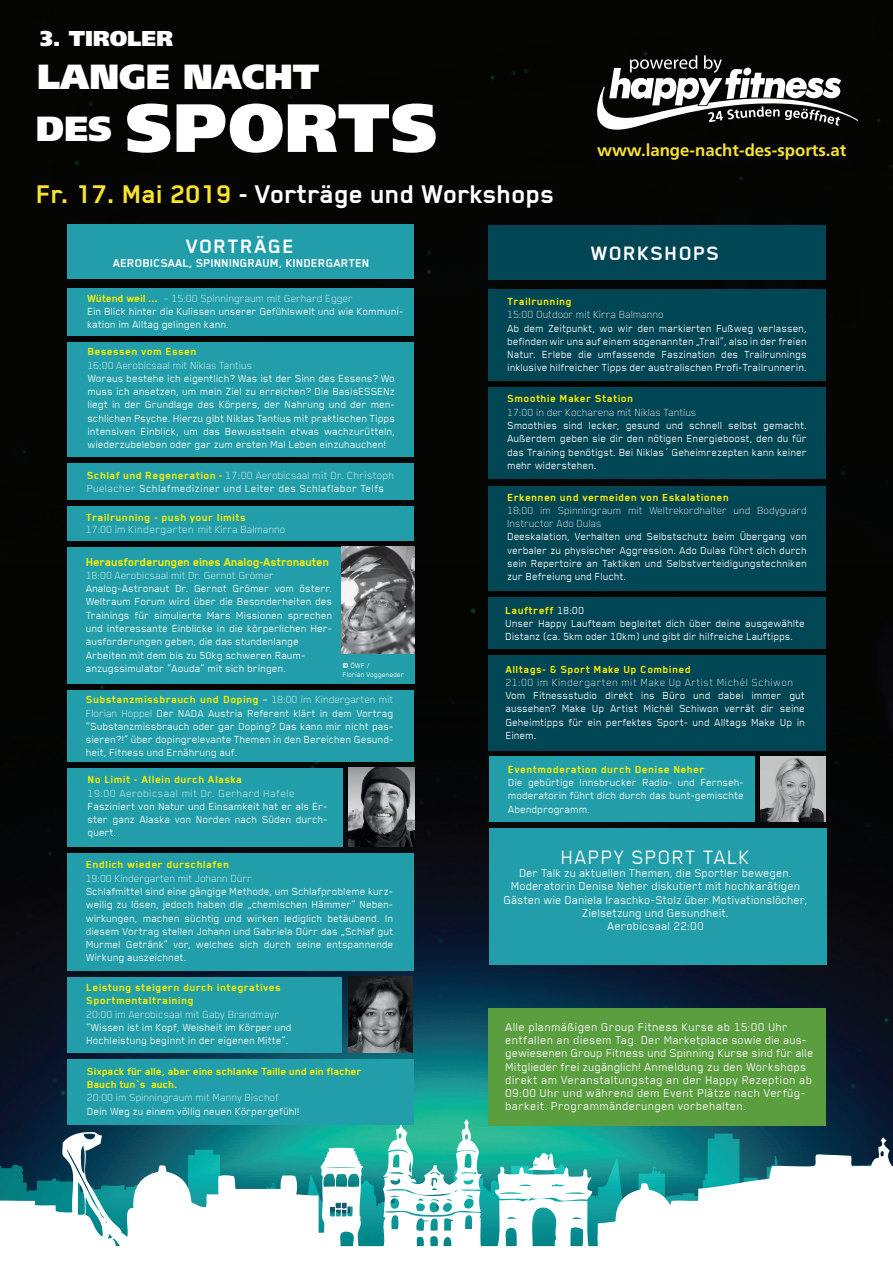
<style>
.page{position:relative;width:893px;height:1263px;background:#fff}
.page>*{position:absolute;margin:0;border:0;box-sizing:border-box;transform-origin:0 0}
.t1{font:900 68.1px "Frutiger";letter-spacing:.015em;color:#fff}
.t2{font:900 34.95px "Frutiger";color:#fff}
.t3{font:700 29.85px "Blender Pro";color:#fff}
.t4{font:700 22.65px "Blender Pro";letter-spacing:.05em;color:#fff}
.t5{font:22.65px "Blender Pro";letter-spacing:.05em;color:#fff}
.t6{font:900 21.45px "Frutiger";color:#fff}
.t7{font:700 16.8px "Frutiger";color:#f8e32e}
.t8{font:13.35px/13.4px "Blender Pro";letter-spacing:.02em;color:#fff}
.t9{font:13.35px/13.4px "Blender Pro";color:#fff;text-align:center}
.t10{font:700 13.35px "Blender Pro";letter-spacing:-.01em;color:#fff101}
.t11{font:700 13.35px "Blender Pro";color:#fff}
.t12{font:12px/13.4px "Blender Pro";color:#fff;text-align:justify}
.t13{font:100 12px/13.4px "Blender Pro";color:#fff}
.t14{font:700 12px/13.4px "Blender Pro";letter-spacing:.04em;color:#fff101}
.t15{font:12px/13.4px "Blender Pro";letter-spacing:.03em;color:#fff}
.t16{font:100 12px "Blender Pro";letter-spacing:.04em;color:#fff}
.t17{font:700 12px/13.4px "Blender Pro";color:#fff101}
.t18{font:7.95px/9.3px "Blender Pro";color:#fff}
.s1{color:#f8e32e}
.s2{font-weight:700;color:#fff101}
.s3{font-weight:100}
.s4{font-weight:700}
</style>
<div class="page">
<img style="left:0;top:0;width:893px;height:1119px">
<svg style="left:0;top:1119px;width:893px;height:128px"></svg>
<svg style="left:529px;top:1153px;width:29px;height:19px"></svg>
<svg style="left:591px;top:55px;width:267px;height:77px"></svg>
<div style="left:488px;top:225px;width:337px;height:55px;background:#014655"></div>
<div style="left:489px;top:655px;width:337px;height:96px;background:#014655"></div>
<div style="left:488px;top:387px;width:337px;height:92px;background:#014655"></div>
<div style="left:489px;top:289px;width:337px;height:92px;background:#014655"></div>
<div style="left:489px;top:1009px;width:337px;height:117px;background:#5b9e40"></div>
<div style="left:489px;top:486px;width:337px;height:105px;background:#014655"></div>
<div style="left:489px;top:828px;width:337px;height:136px;background:#219eaa"></div>
<div style="left:489px;top:756px;width:266px;height:65px;background:#219eaa"></div>
<img style="left:760px;top:756px;width:65px;height:65px">
<div style="left:489px;top:597px;width:337px;height:52px;background:#014655"></div>
<div style="left:67px;top:224px;width:347px;height:55px;background:#219eaa"></div>
<div style="left:67px;top:768px;width:275px;height:79px;background:#219eaa"></div>
<img style="left:348px;top:768px;width:66px;height:79px">
<div style="left:67px;top:977px;width:275px;height:76px;background:#219eaa"></div>
<img style="left:348px;top:977px;width:64px;height:76px">
<div style="left:67px;top:342px;width:347px;height:115px;background:#219eaa"></div>
<div style="left:67px;top:853px;width:347px;height:117px;background:#219eaa"></div>
<div style="left:67px;top:506px;width:347px;height:34px;background:#219eaa"></div>
<div style="left:67px;top:463px;width:347px;height:36px;background:#219eaa"></div>
<div style="left:67px;top:1059px;width:347px;height:65px;background:#219eaa"></div>
<div style="left:67px;top:288px;width:347px;height:48px;background:#219eaa"></div>
<div style="left:67px;top:690px;width:347px;height:71px;background:#219eaa"></div>
<div style="left:67px;top:547px;width:347px;height:136px;background:#219eaa"></div>
<img style="left:342px;top:547px;width:72px;height:107px">
<h3 class="t6" style="left:40px;top:25px;width:134px">3. TIROLER</h3>
<h2 class="t2" style="left:37px;top:55px;width:284px">LANGE NACHT</h2>
<h1 class="t1" style="left:36px;top:86px;width:403px"><sup>DES</sup> SPORTS</h1>
<h3 class="t3" style="left:36px;top:178px;width:520px"><span class="s1">Fr. 17. Mai 2019</span> - Vorträge und Workshops</h3>
<h3 class="t4" style="left:186px;top:233px;width:110px">VORTRÄGE</h3>
<p class="t11" style="left:113px;top:256px;width:258px">AEROBICSAAL, SPINNINGRAUM, KINDERGARTEN</p>
<h3 class="t7" style="left:597px;top:140px;width:251px">www.lange-nacht-des-sports.at</h3>
<h3 class="t4" style="left:591px;top:241px;width:130px">WORKSHOPS</h3>
<p class="t12" style="left:87px;top:291px;width:318px;text-align:left"><span class="s2">Wütend weil ...</span> <span class="s3">– 15:00 Spinningraum mit Gerhard Egger<br></span>Ein Blick hinter die Kulissen unserer Gefühlswelt und wie Kommuni&shy;kation im Alltag gelingen kann.</p>
<p class="t15" style="left:88px;top:298px;width:309px"><span class="s2">Schlaf und Regeneration</span> – <span class="s3">17:00 mit Dr. Christoph Puelacher<br></span>Schlafmediziner und Leiter des Schlaflabor Telfs</p>
<p class="t14" style="left:88px;top:345px;width:110px">Besessen vom Essen</p>
<p class="t13" style="left:88px;top:358px;width:166px">16:00 Aerobicsaal mit Niklas Tantius</p>
<p class="t12" style="left:88px;top:371px;width:309px">Woraus bestehe ich eigentlich? Was ist der Sinn des Essens? Wo muss ich ansetzen, um mein Ziel zu erreichen? Die BasisESSENz liegt in der Grundlage des Körpers, der Nahrung und der men&shy;schlichen Psyche. Hierzu gibt Niklas Tantius mit praktischen Tipps intensiven Einblick, um das Bewusstsein etwas wachzurütteln, wiederzubeleben oder gar zum ersten Mal Leben einzuhauchen!</p>
<p class="t15" style="left:87px;top:468px;width:309px"><span class="s2">Schlaf und Regeneration -</span> <span class="s3">17:00 Aerobicsaal mit Dr. Christoph<br>Puelacher</span> Schlafmediziner und Leiter des Schlaflabor Telfs</p>
<p class="t14" style="left:86px;top:510px;width:161px">Trailrunning - push your limits</p>
<p class="t13" style="left:86px;top:522px;width:201px">17:00 im Kindergarten mit Kirra Balmanno</p>
<p class="t10" style="left:86px;top:554px;width:245px">Herausforderungen eines Analog-Astronauten</p>
<p class="t13" style="left:86px;top:568px;width:190px">18:00 Aerobicsaal mit Dr. Gernot Grömer</p>
<p class="t12" style="left:86px;top:581px;width:248px;text-align:left">Analog-Astronaut Dr. Gernot Grömer vom österr.<br>Weltraum Forum wird über die Besonderheiten des Trainings für simulierte Mars Missionen sprechen und interessante Einblicke in die körperlichen Her&shy;ausforderungen geben, die das stundenlange Arbeiten mit dem bis zu 50kg schweren Raum&shy;anzugssimulator “Aouda” mit sich bringen.</p>
<p class="t18" style="left:343px;top:660px;width:63px"><span class="s4">©</span> ÖWF /<br>Florian Voggeneder</p>
<p class="t12" style="left:86px;top:692px;width:309px"><span class="s2">Substanzmissbrauch und Doping</span> – <span class="s3">18:00 im Kindergarten mit Florian Hoppel</span> Der NADA Austria Referent klärt in dem Vortrag “Substanzmissbrauch oder gar Doping? Das kann mir nicht pas&shy;sieren?!” über dopingrelevante Themen in den Bereichen Gesund&shy;heit, Fitness und Ernährung auf.</p>
<p class="t14" style="left:88px;top:773px;width:156px">No Limit - Allein durch Alaska</p>
<p class="t16" style="left:88px;top:786px;width:208px">19:00 Aerobicsaal mit Dr. Gerhard Hafele</p>
<p class="t12" style="left:88px;top:799px;width:241px">Fasziniert von Natur und Einsamkeit hat er als Er&shy;ster ganz Alaska von Norden nach Süden durch&shy;quert.</p>
<p class="t14" style="left:86px;top:858px;width:145px">Endlich wieder durschlafen</p>
<p class="t13" style="left:86px;top:871px;width:168px">19:00 Kindergarten mit Johann Dürr</p>
<p class="t12" style="left:86px;top:884px;width:309px">Schlafmittel sind eine gängige Methode, um Schlafprobleme kurz&shy;weilig zu lösen, jedoch haben die „chemischen Hämmer“ Neben&shy;wirkungen, machen süchtig und wirken lediglich betäubend. In diesem Vortrag stellen Johann und Gabriela Dürr das „Schlaf gut Murmel Getränk“ vor, welches sich durch seine entspannende Wirkung auszeichnet.</p>
<p class="t14" style="left:87px;top:980px;width:196px">Leistung steigern durch integratives<br>Sportmentaltraining</p>
<p class="t13" style="left:87px;top:1007px;width:194px">20:00 im Aerobicsaal mit Gaby Brandmayr</p>
<p class="t12" style="left:87px;top:1020px;width:207px">“Wissen ist im Kopf, Weisheit im Körper und<br>Hochleistung beginnt in der eigenen Mitte”.</p>
<p class="t17" style="left:87px;top:1064px;width:276px">Sixpack für alle, aber eine schlanke Taille und ein flacher<br>Bauch tun`s auch.</p>
<p class="t13" style="left:87px;top:1091px;width:193px">20:00 im Spinningraum mit Manny Bischof</p>
<p class="t12" style="left:87px;top:1104px;width:214px">Dein Weg zu einem völlig neuen Körpergefühl!</p>
<p class="t14" style="left:507px;top:295px;width:66px">Trailrunning</p>
<p class="t13" style="left:507px;top:308px;width:158px">15:00 Outdoor mit Kirra Balmanno</p>
<p class="t12" style="left:507px;top:321px;width:301px">Ab dem Zeitpunkt, wo wir den markierten Fußweg verlassen, befinden wir uns auf einem sogenannten „Trail“, also in der freien Natur. Erlebe die umfassende Faszination des Trailrunnings inklusive hilfreicher Tipps der australischen Profi-Trailrunnerin.</p>
<p class="t14" style="left:507px;top:392px;width:127px">Smoothie Maker Station</p>
<p class="t13" style="left:507px;top:405px;width:191px">17:00 in der Kocharena mit Niklas Tantius</p>
<p class="t12" style="left:507px;top:418px;width:301px">Smoothies sind lecker, gesund und schnell selbst gemacht.<br>Außerdem geben sie dir den nötigen Energieboost, den du für das Training benötigst. Bei Niklas´ Geheimrezepten kann keiner mehr widerstehen.</p>
<p class="t14" style="left:507px;top:490px;width:223px">Erkennen und vermeiden von Eskalationen</p>
<p class="t13" style="left:507px;top:503px;width:301px">18:00 im Spinningraum mit Weltrekordhalter und Bodyguard<br>Instructor Ado Dulas</p>
<p class="t12" style="left:507px;top:530px;width:301px">Deeskalation, Verhalten und Selbstschutz beim Übergang von verbaler zu physischer Aggression. Ado Dulas führt dich durch sein Repertoire an Taktiken und Selbstverteidigungstechniken zur Befreiung und Flucht.</p>
<p class="t12" style="left:506px;top:603px;width:301px;text-align:left"><span class="s2">Lauftreff</span> 18:00<br>Unser Happy Laufteam begleitet dich über deine ausgewählte<br>Distanz (ca. 5km oder 10km) und gibt dir hilfreiche Lauftipps.</p>
<p class="t14" style="left:506px;top:662px;width:187px">Alltags- &amp; Sport Make Up Combined</p>
<p class="t16" style="left:506px;top:676px;width:289px">21:00 im Kindergarten mit Make Up Artist Michél Schiwon</p>
<p class="t12" style="left:506px;top:688px;width:301px">Vom Fitnessstudio direkt ins Büro und dabei immer gut aussehen? Make Up Artist Michél Schiwon verrät dir seine Geheimtipps für ein perfektes Sport- und Alltags Make Up in Einem.</p>
<p class="t14" style="left:508px;top:762px;width:198px">Eventmoderation durch Denise Neher</p>
<p class="t12" style="left:508px;top:775px;width:237px">Die gebürtige Innsbrucker Radio- und Fernseh&shy;moderatorin führt dich durch das bunt-gemischte Abendprogramm.</p>
<h3 class="t5" style="left:561px;top:845px;width:190px">HAPPY SPORT TALK</h3>
<p class="t9" style="left:504px;top:866px;width:306px">Der Talk zu aktuellen Themen, die Sportler bewegen.<br>Moderatorin Denise Neher diskutiert mit hochkarätigen Gästen wie Daniela Iraschko-Stolz über Motivationslöcher, Zielsetzung und Gesundheit.<br>Aerobicsaal 22:00</p>
<p class="t8" style="left:506px;top:1019px;width:309px">Alle planmäßigen Group Fitness Kurse ab 15:00 Uhr entfallen an diesem Tag. Der Marketplace sowie die aus&shy;gewiesenen Group Fitness und Spinning Kurse sind für alle Mitglieder frei zugänglich! Anmeldung zu den Workshops direkt am Veranstaltungstag an der Happy Rezeption ab 09:00 Uhr und während dem Event Plätze nach Verfüg&shy;barkeit. Programmänderungen vorbehalten.</p>
</div>
